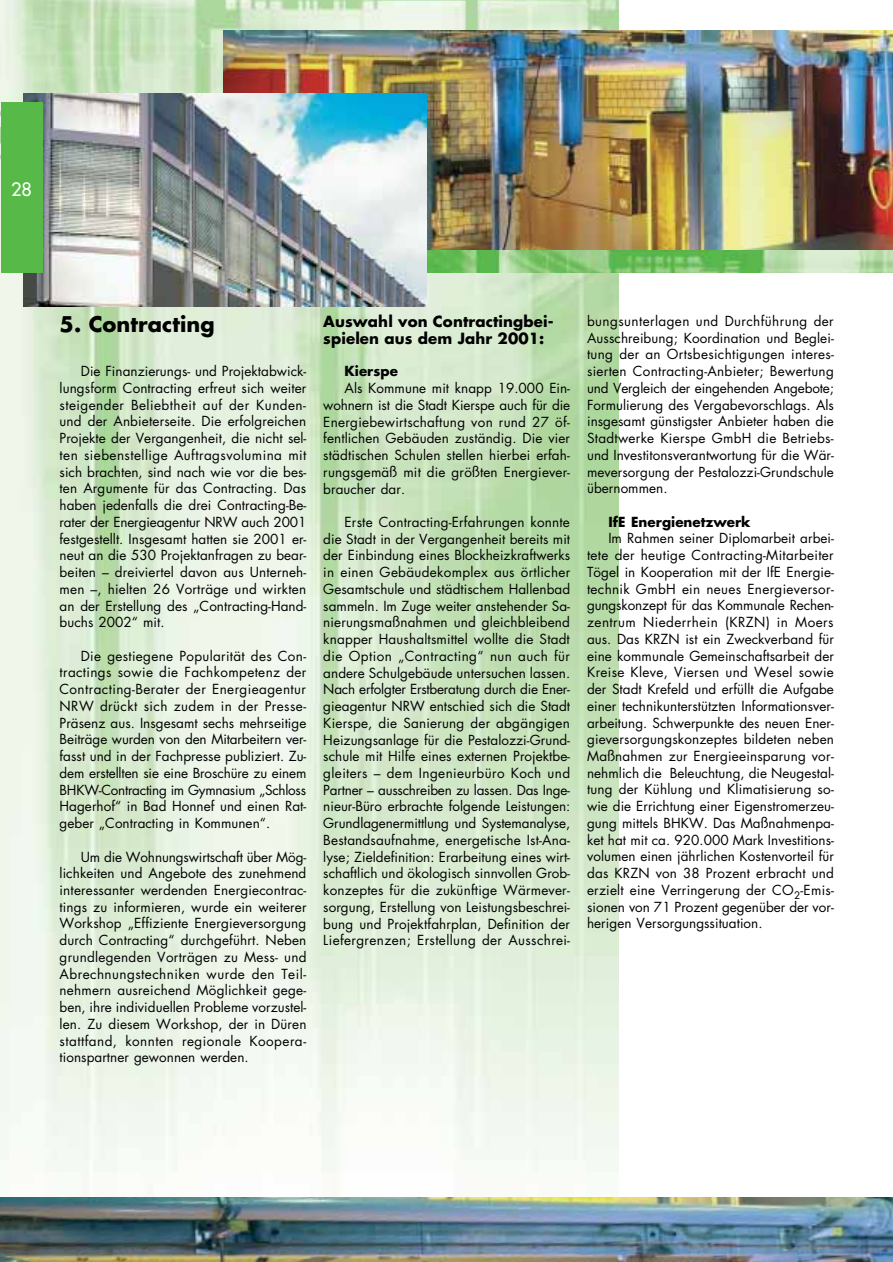
<style>
.page{position:relative;width:893px;height:1262px;background:#fff}
.page>*{position:absolute;margin:0;border:0;box-sizing:border-box;transform-origin:0 0}
.t1{font:700 21px "Futura";letter-spacing:.005em;color:#000}
.t2{font:18px "Futura";color:#fff}
.t3{font:700 15px/16.8px "Futura";letter-spacing:.005em;color:#000}
.t4{font:13.5px/16.8px "Futura";letter-spacing:.005em;color:#000;text-align:justify}
.t5{font:700 13.5px "Futura";letter-spacing:.005em;color:#000}
</style>
<div class="page">
<img style="left:1px;top:0;width:617px;height:1196px">
<img style="left:427px;top:250px;width:465px;height:22px">
<img style="left:224px;top:31px;width:668px;height:219px">
<img style="left:1px;top:1197px;width:891px;height:65px">
<img style="left:23px;top:93px;width:404px;height:213px">
<div style="left:1px;top:102px;width:42px;height:170px;background:#56b948"></div>
<h2 class="t2" style="left:11px;top:181px;width:22px">28</h2>
<h1 class="t1" style="left:60px;top:315px;width:156px">5. Contracting</h1>
<p class="t4" style="left:60px;top:364px;width:248px;text-indent:21px">Die Finanzierungs- und Projektabwick&shy;lungsform Contracting erfreut sich weiter steigender Beliebtheit auf der Kunden&shy;und der Anbieterseite. Die erfolgreichen Projekte der Vergangenheit, die nicht sel&shy;ten siebenstellige Auftragsvolumina mit sich brachten, sind nach wie vor die bes&shy;ten Argumente für das Contracting. Das haben jedenfalls die drei Contracting-Be&shy;rater der Energieagentur NRW auch 2001 festgestellt. Insgesamt hatten sie 2001 er&shy;neut an die 530 Projektanfragen zu bear&shy;beiten – dreiviertel davon aus Unterneh&shy;men –, hielten 26 Vorträge und wirkten an der Erstellung des „Contracting-Hand&shy;buchs 2002“ mit.</p>
<p class="t4" style="left:60px;top:648px;width:248px;text-indent:21px">Die gestiegene Popularität des Con&shy;tractings sowie die Fachkompetenz der Contracting-Berater der Energieagentur NRW drückt sich zudem in der Presse-Präsenz aus. Insgesamt sechs mehrseitige Beiträge wurden von den Mitarbeitern ver&shy;fasst und in der Fachpresse publiziert. Zu&shy;dem erstellten sie eine Broschüre zu einem BHKW-Contracting im Gymnasium „Schloss Hagerhof“ in Bad Honnef und einen Rat&shy;geber „Contracting in Kommunen“.</p>
<p class="t4" style="left:60px;top:849px;width:248px;text-indent:21px">Um die Wohnungswirtschaft über Mög&shy;lichkeiten und Angebote des zunehmend interessanter werdenden Energiecontrac&shy;tings zu informieren, wurde ein weiterer Workshop „Effiziente Energieversorgung durch Contracting“ durchgeführt. Neben grundlegenden Vorträgen zu Mess- und Abrechnungstechniken wurde den Teil&shy;nehmern ausreichend Möglichkeit gege&shy;ben, ihre individuellen Probleme vorzustel&shy;len. Zu diesem Workshop, der in Düren stattfand, konnten regionale Koopera&shy;tionspartner gewonnen werden.</p>
<p class="t3" style="left:323px;top:314px;width:232px">Auswahl von Contractingbei&shy;spielen aus dem Jahr 2001:</p>
<p class="t5" style="left:344px;top:365px;width:55px">Kierspe</p>
<p class="t4" style="left:323px;top:381px;width:248px;text-indent:21px">Als Kommune mit knapp 19.000 Ein&shy;wohnern ist die Stadt Kierspe auch für die Energiebewirtschaftung von rund 27 öf&shy;fentlichen Gebäuden zuständig. Die vier städtischen Schulen stellen hierbei erfah&shy;rungsgemäß mit die größten Energiever&shy;braucher dar.</p>
<p class="t4" style="left:323px;top:515px;width:248px;text-indent:21px">Erste Contracting-Erfahrungen konnte die Stadt in der Vergangenheit bereits mit der Einbindung eines Blockheizkraftwerks in einen Gebäudekomplex aus örtlicher Gesamtschule und städtischem Hallenbad sammeln. Im Zuge weiter anstehender Sa&shy;nierungsmaßnahmen und gleichbleibend knapper Haushaltsmittel wollte die Stadt die Option „Contracting“ nun auch für andere Schulgebäude untersuchen lassen.<br>Nach erfolgter Erstberatung durch die Ener&shy;gieagentur NRW entschied sich die Stadt Kierspe, die Sanierung der abgängigen Heizungsanlage für die Pestalozzi-Grund&shy;schule mit Hilfe eines externen Projektbe&shy;gleiters – dem Ingenieurbüro Koch und Partner – ausschreiben zu lassen. Das Inge&shy;nieur-Büro erbrachte folgende Leistungen:<br>Grundlagenermittlung und Systemanalyse, Bestandsaufnahme, energetische Ist-Ana&shy;lyse; Zieldefinition: Erarbeitung eines wirt&shy;schaftlich und ökologisch sinnvollen Grob&shy;konzeptes für die zukünftige Wärmever&shy;sorgung, Erstellung von Leistungsbeschrei&shy;bung und Projektfahrplan, Definition der Liefergrenzen; Erstellung der Ausschrei-</p>
<p class="t4" style="left:587px;top:314px;width:248px">bungsunterlagen und Durchführung der Ausschreibung; Koordination und Beglei&shy;tung der an Ortsbesichtigungen interes&shy;sierten Contracting-Anbieter; Bewertung und Vergleich der eingehenden Angebote; Formulierung des Vergabevorschlags. Als insgesamt günstigster Anbieter haben die Stadtwerke Kierspe GmbH die Betriebs&shy;und Investitonsverantwortung für die Wär&shy;meversorgung der Pestalozzi-Grundschule übernommen.</p>
<p class="t5" style="left:608px;top:515px;width:144px">IfE Energienetzwerk</p>
<p class="t4" style="left:587px;top:531px;width:248px;text-indent:21px">Im Rahmen seiner Diplomarbeit arbei&shy;tete der heutige Contracting-Mitarbeiter Tögel in Kooperation mit der IfE Energie&shy;technik GmbH ein neues Energieversor&shy;gungskonzept für das Kommunale Rechen&shy;zentrum Niederrhein (KRZN) in Moers aus. Das KRZN ist ein Zweckverband für eine kommunale Gemeinschaftsarbeit der Kreise Kleve, Viersen und Wesel sowie der Stadt Krefeld und erfüllt die Aufgabe einer technikunterstützten Informationsver&shy;arbeitung. Schwerpunkte des neuen Ener&shy;gieversorgungskonzeptes bildeten neben Maßnahmen zur Energieeinsparung vor&shy;nehmlich die Beleuchtung, die Neugestal&shy;tung der Kühlung und Klimatisierung so&shy;wie die Errichtung einer Eigenstromerzeu&shy;gung mittels BHKW. Das Maßnahmenpa&shy;ket hat mit ca. 920.000 Mark Investitions&shy;volumen einen jährlichen Kostenvorteil für das KRZN von 38 Prozent erbracht und erzielt eine Verringerung der CO<sub>2</sub>-Emis&shy;sionen von 71 Prozent gegenüber der vor&shy;herigen Versorgungssituation.</p>
</div>
